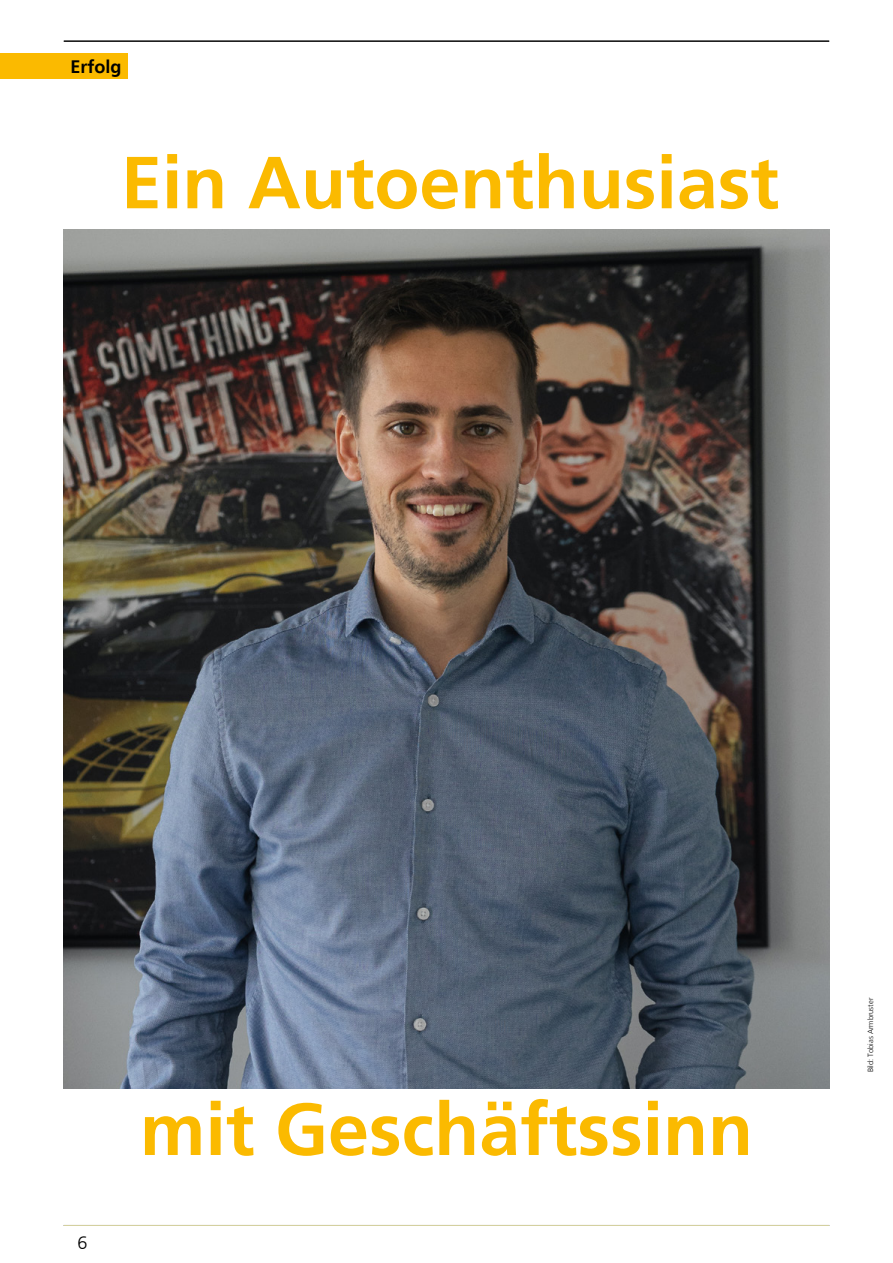
<style>
.page{position:relative;width:893px;height:1263px;background:#fff}
.page>*{position:absolute;margin:0;border:0;box-sizing:border-box;transform-origin:0 0}
.t1{font:700 73.5px "Frutiger LT Std";color:#fbba00}
.t2{font:700 18px "Frutiger LT";color:#000}
.t3{font:300 18px "Frutiger LT";color:#000}
.t4{font:300 7.5px "Frutiger LT";color:#000}
</style>
<div class="page">
<img style="left:64px;top:230px;width:765px;height:859px">
<hr style="left:64px;top:1225px;width:765px;height:1px;background:#d9d5a3">
<hr style="left:64px;top:41px;width:765px;height:1px;background:#000">
<div style="left:0;top:53px;width:128px;height:26px;background:#fbba00"></div>
<p class="t2" style="left:71px;top:56px;width:53px">Erfolg</p>
<p class="t1" style="left:121px;top:140px;width:659px">Ein Autoenthusiast</p>
<p class="t3" style="left:78px;top:1233px;width:12px">6</p>
<p class="t1" style="left:140px;top:1086px;width:614px">mit Geschäftssinn</p>
<p class="t4" style="left:866px;top:1072px;width:76px;rotate:-90deg">Bild: Tobias Armbruster</p>
</div>
